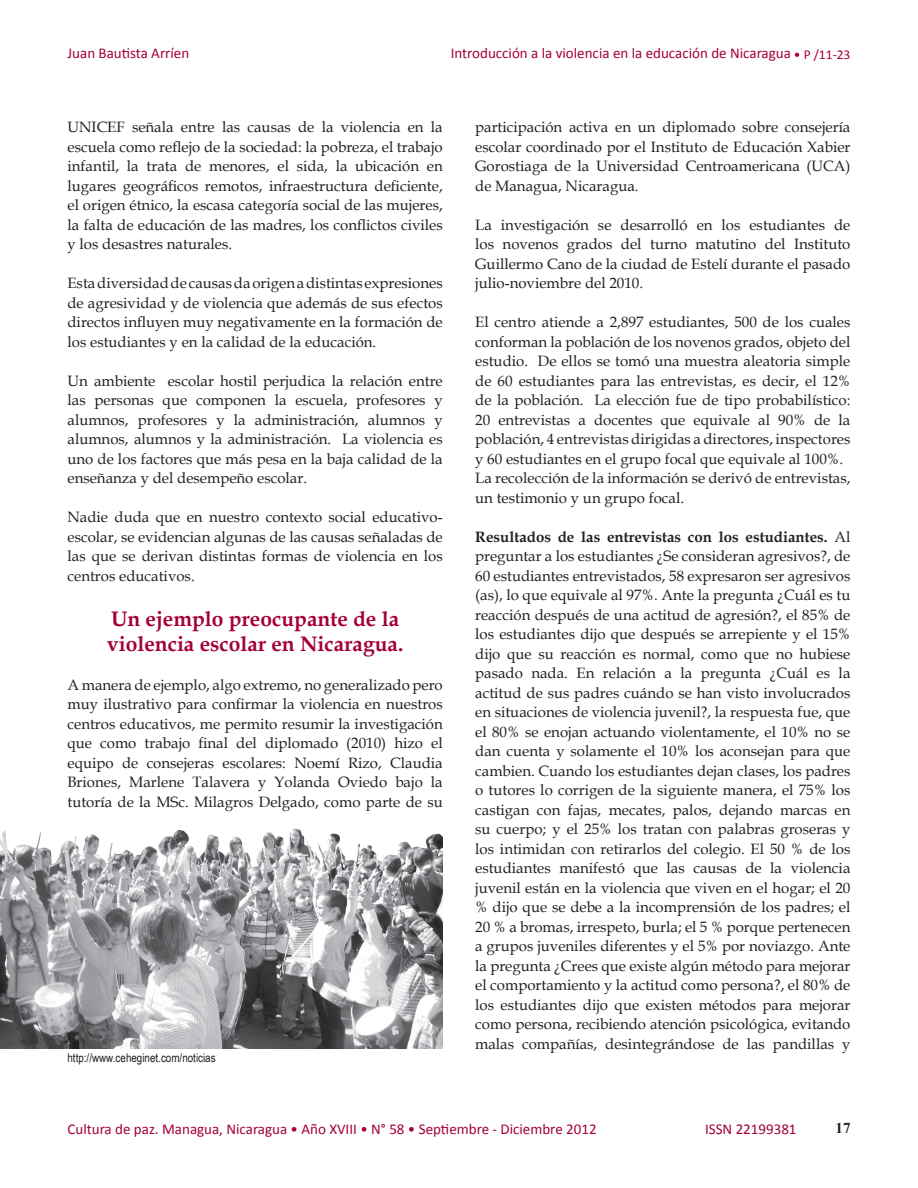
<style>
.page{position:relative;width:918px;height:1188px;background:#fff}
.page>*{position:absolute;margin:0;border:0;box-sizing:border-box;transform-origin:0 0}
.t1{font:700 21px/25.2px "Book Antiqua";color:#a40133}
.t2{font:15px/19.5px "Book Antiqua";color:#231f20;text-align:justify}
.t3{font:15px "Calibri";color:#a40133}
.t4{font:700 15px "Times New Roman";color:#231f20}
.t5{font:12px "Arial Narrow";color:#231f20}
.s1{font-size:13.5px}
.s2{font-weight:700}
</style>
<div class="page">
<img style="left:0;top:828px;width:442px;height:221px">
<p class="t3" style="left:68px;top:44px;width:123px">Juan Bautista Arríen</p>
<p class="t3" style="left:451px;top:44px;width:401px">Introducción a la violencia en la educación de Nicaragua <span class="s1">• P /11-23</span></p>
<p class="t2" style="left:68px;top:117px;width:377px">UNICEF señala entre las causas de la violencia en la escuela como reflejo de la sociedad: la pobreza, el trabajo infantil, la trata de menores, el sida, la ubicación en lugares geográficos remotos, infraestructura deficiente, el origen étnico, la escasa categoría social de las mujeres, la falta de educación de las madres, los conflictos civiles y los desastres naturales.</p>
<p class="t2" style="left:68px;top:273px;width:377px">Esta diversidad de causas da origen a distintas expresiones de agresividad y de violencia que además de sus efectos directos influyen muy negativamente en la formación de los estudiantes y en la calidad de la educación.</p>
<p class="t2" style="left:68px;top:371px;width:377px">Un ambiente escolar hostil perjudica la relación entre las personas que componen la escuela, profesores y alumnos, profesores y la administración, alumnos y alumnos, alumnos y la administración. La violencia es uno de los factores que más pesa en la baja calidad de la enseñanza y del desempeño escolar.</p>
<p class="t2" style="left:68px;top:507px;width:377px">Nadie duda que en nuestro contexto social educativo&shy;escolar, se evidencian algunas de las causas señaladas de las que se derivan distintas formas de violencia en los centros educativos.</p>
<h1 class="t1" style="left:107px;top:606px;width:298px">Un ejemplo preocupante de la violencia escolar en Nicaragua.</h1>
<p class="t2" style="left:68px;top:675px;width:377px">A manera de ejemplo, algo extremo, no generalizado pero muy ilustrativo para confirmar la violencia en nuestros centros educativos, me permito resumir la investigación que como trabajo final del diplomado (2010) hizo el equipo de consejeras escolares: Noemí Rizo, Claudia Briones, Marlene Talavera y Yolanda Oviedo bajo la tutoría de la MSc. Milagros Delgado, como parte de su</p>
<p class="t5" style="left:68px;top:1049px;width:150px">http://www.ceheginet.com/noticias</p>
<p class="t2" style="left:475px;top:117px;width:377px">participación activa en un diplomado sobre consejería escolar coordinado por el Instituto de Educación Xabier Gorostiaga de la Universidad Centroamericana (UCA) de Managua, Nicaragua.</p>
<p class="t2" style="left:475px;top:215px;width:377px">La investigación se desarrolló en los estudiantes de los novenos grados del turno matutino del Instituto Guillermo Cano de la ciudad de Estelí durante el pasado julio-noviembre del 2010.</p>
<p class="t2" style="left:475px;top:312px;width:377px;text-align:left">El centro atiende a 2,897 estudiantes, 500 de los cuales conforman la población de los novenos grados, objeto del estudio. De ellos se tomó una muestra aleatoria simple de 60 estudiantes para las entrevistas, es decir, el 12% de la población. La elección fue de tipo probabilístico:<br>20 entrevistas a docentes que equivale al 90% de la población, 4 entrevistas dirigidas a directores, inspectores y 60 estudiantes en el grupo focal que equivale al 100%.<br>La recolección de la información se derivó de entrevistas, un testimonio y un grupo focal.</p>
<p class="t2" style="left:475px;top:527px;width:377px"><span class="s2">Resultados de las entrevistas con los estudiantes.</span> Al preguntar a los estudiantes ¿Se consideran agresivos?, de 60 estudiantes entrevistados, 58 expresaron ser agresivos (as), lo que equivale al 97%. Ante la pregunta ¿Cuál es tu reacción después de una actitud de agresión?, el 85% de los estudiantes dijo que después se arrepiente y el 15% dijo que su reacción es normal, como que no hubiese pasado nada. En relación a la pregunta ¿Cuál es la actitud de sus padres cuándo se han visto involucrados en situaciones de violencia juvenil?, la respuesta fue, que el 80% se enojan actuando violentamente, el 10% no se dan cuenta y solamente el 10% los aconsejan para que cambien. Cuando los estudiantes dejan clases, los padres o tutores lo corrigen de la siguiente manera, el 75% los castigan con fajas, mecates, palos, dejando marcas en su cuerpo; y el 25% los tratan con palabras groseras y los intimidan con retirarlos del colegio. El 50 % de los estudiantes manifestó que las causas de la violencia juvenil están en la violencia que viven en el hogar; el 20 % dijo que se debe a la incomprensión de los padres; el 20 % a bromas, irrespeto, burla; el 5 % porque pertenecen a grupos juveniles diferentes y el 5% por noviazgo. Ante la pregunta ¿Crees que existe algún método para mejorar el comportamiento y la actitud como persona?, el 80% de los estudiantes dijo que existen métodos para mejorar como persona, recibiendo atención psicológica, evitando malas compañías, desintegrándose de las pandillas y</p>
<p class="t3" style="left:68px;top:1120px;width:531px">Cultura de paz. Managua, Nicaragua • Año XVIII • N° 58 • Septiembre - Diciembre 2012</p>
<p class="t3" style="left:705px;top:1120px;width:93px">ISSN 22199381</p>
<p class="t4" style="left:836px;top:1117px;width:16px">17</p>
</div>
